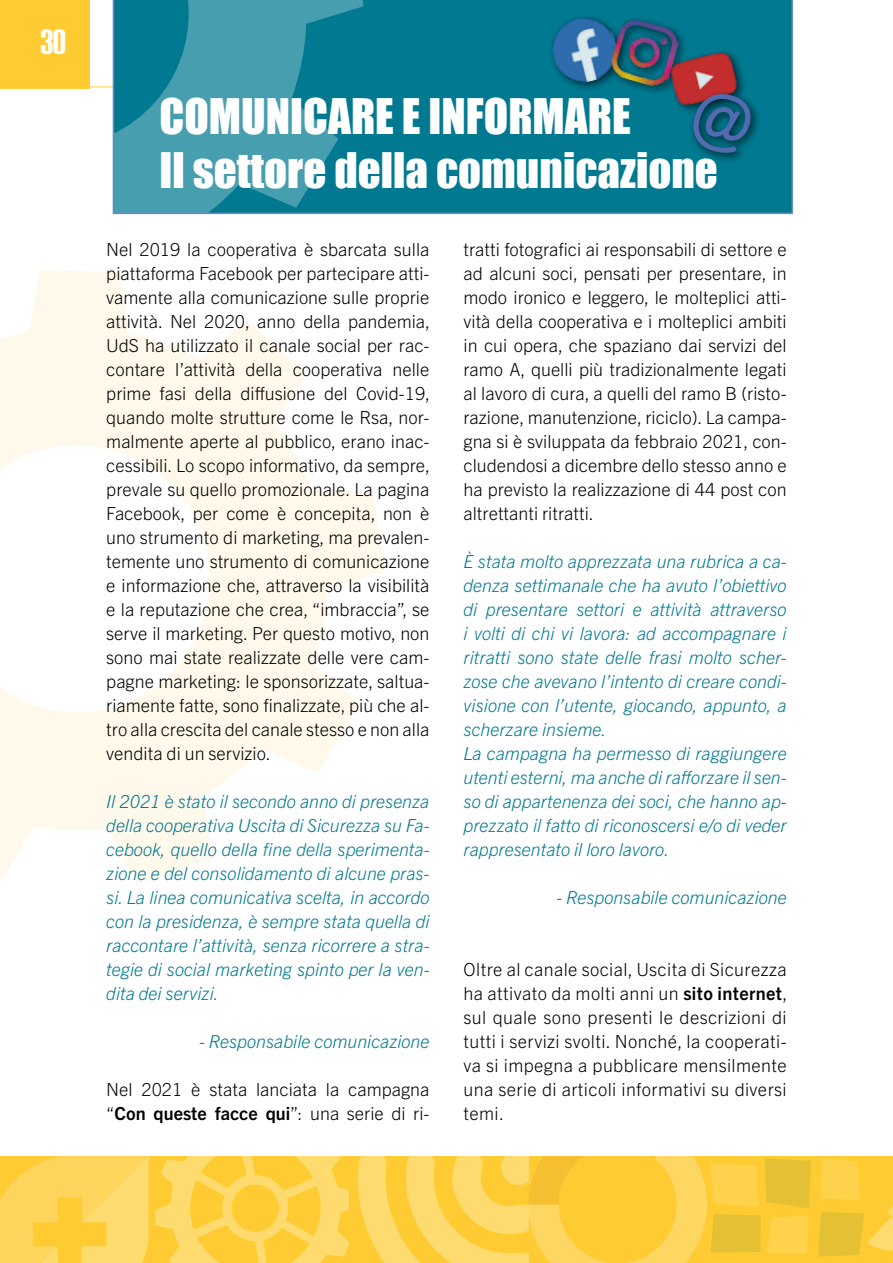
<style>
.page{position:relative;width:893px;height:1263px;background:#fff}
.page>*{position:absolute;margin:0;border:0;box-sizing:border-box;transform-origin:0 0}
.t1{font:45px/54px "Impact";color:#fff}
.t2{font:36px "Establo";color:#fff}
.t3{font:300 18px/24px "Trade Gothic Next LT Pro";color:#000;text-align:justify}
.t4{font:italic 300 18px/24px "Trade Gothic Next LT Pro";color:#007991;text-align:justify}
.s1{font-weight:700}
</style>
<div class="page">
<div style="left:0;top:1156px;width:893px;height:107px;background:#fecc32"></div>
<svg style="left:0;top:1155px;width:149px;height:108px"></svg>
<svg style="left:155px;top:1156px;width:193px;height:107px"></svg>
<svg style="left:358px;top:1156px;width:453px;height:107px"></svg>
<svg style="left:818px;top:1158px;width:75px;height:99px"></svg>
<hr style="left:89px;top:87px;width:698px;height:1px;background:#fecc32">
<div style="left:0;top:0;width:89px;height:88px;background:#fecc32"></div>
<svg style="left:0;top:270px;width:385px;height:613px"></svg>
<svg style="left:113px;top:0;width:680px;height:214px;background:#148399"></svg>
<div style="left:548px;top:14px;width:200px;height:102px;background:#007991"></div>
<img style="left:546px;top:12px;width:77px;height:76px">
<img style="left:608px;top:16px;width:74px;height:74px">
<img style="left:666px;top:47px;width:77px;height:63px">
<div style="left:688px;top:89px;width:73px;height:75px;background:#000;opacity:.75"></div>
<svg style="left:690px;top:90px;width:63px;height:64px;background:#2a5b7c"></svg>
<h2 class="t2" style="left:40px;top:21px;width:27px">30</h2>
<h1 class="t1" style="left:159px;top:88px;width:560px">COMUNICARE E INFORMARE<br>Il settore della comunicazione</h1>
<p class="t3" style="left:106px;top:237px;width:325px">Nel 2019 la cooperativa è sbarcata sulla piattaforma Facebook per partecipare atti&shy;vamente alla comunicazione sulle proprie attività. Nel 2020, anno della pandemia, UdS ha utilizzato il canale social per rac&shy;contare l’attività della cooperativa nelle prime fasi della diffusione del Covid-19, quando molte strutture come le Rsa, nor&shy;malmente aperte al pubblico, erano inac&shy;cessibili. Lo scopo informativo, da sempre, prevale su quello promozionale. La pagina Facebook, per come è concepita, non è uno strumento di marketing, ma prevalen&shy;temente uno strumento di comunicazione e informazione che, attraverso la visibilità e la reputazione che crea, “imbraccia”, se serve il marketing. Per questo motivo, non sono mai state realizzate delle vere cam&shy;pagne marketing: le sponsorizzate, saltua&shy;riamente fatte, sono finalizzate, più che al&shy;tro alla crescita del canale stesso e non alla vendita di un servizio.</p>
<p class="t4" style="left:106px;top:788px;width:325px">Il 2021 è stato il secondo anno di presenza della cooperativa Uscita di Sicurezza su Fa&shy;cebook, quello della fine della sperimenta&shy;zione e del consolidamento di alcune pras&shy;si. La linea comunicativa scelta, in accordo con la presidenza, è sempre stata quella di raccontare l’attività, senza ricorrere a stra&shy;tegie di social marketing spinto per la ven&shy;dita dei servizi.</p>
<p class="t4" style="left:199px;top:1028px;width:232px">- Responsabile comunicazione</p>
<p class="t3" style="left:106px;top:1076px;width:325px">Nel 2021 è stata lanciata la campagna “<span class="s1">Con queste facce qui</span>”: una serie di ri-</p>
<p class="t3" style="left:463px;top:236px;width:325px">tratti fotografici ai responsabili di settore e ad alcuni soci, pensati per presentare, in modo ironico e leggero, le molteplici atti&shy;vità della cooperativa e i molteplici ambiti in cui opera, che spaziano dai servizi del ramo A, quelli più tradizionalmente legati al lavoro di cura, a quelli del ramo B (risto&shy;razione, manutenzione, riciclo). La campa&shy;gna si è sviluppata da febbraio 2021, con&shy;cludendosi a dicembre dello stesso anno e ha previsto la realizzazione di 44 post con altrettanti ritratti.</p>
<p class="t4" style="left:463px;top:548px;width:325px;text-align:left">È stata molto apprezzata una rubrica a ca&shy;denza settimanale che ha avuto l’obiettivo di presentare settori e attività attraverso i volti di chi vi lavora: ad accompagnare i ritratti sono state delle frasi molto scher&shy;zose che avevano l’intento di creare condi&shy;visione con l’utente, giocando, appunto, a scherzare insieme.<br>La campagna ha permesso di raggiungere utenti esterni, ma anche di rafforzare il sen&shy;so di appartenenza dei soci, che hanno ap&shy;prezzato il fatto di riconoscersi e/o di veder rappresentato il loro lavoro.</p>
<p class="t4" style="left:556px;top:884px;width:232px">- Responsabile comunicazione</p>
<p class="t3" style="left:463px;top:956px;width:325px">Oltre al canale social, Uscita di Sicurezza ha attivato da molti anni un <span class="s1">sito internet</span>, sul quale sono presenti le descrizioni di tutti i servizi svolti. Nonché, la cooperati&shy;va si impegna a pubblicare mensilmente una serie di articoli informativi su diversi temi.</p>
</div>
